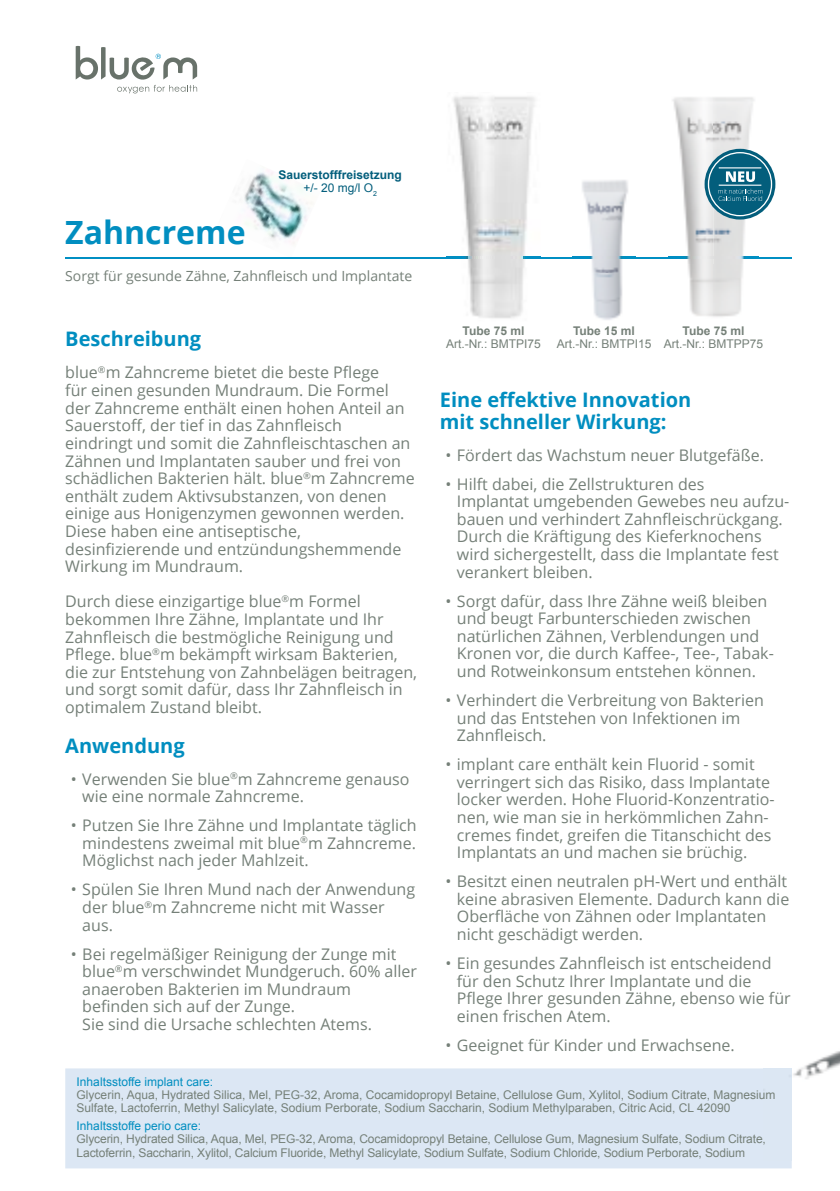
<style>
.page{position:relative;width:840px;height:1191px;background:#fff}
.page>*{position:absolute;margin:0;border:0;box-sizing:border-box;transform-origin:0 0}
.t1{font:700 32px "Open Sans";color:#018ec0}
.t2{font:700 20px/22px "Open Sans";color:#018ec0}
.t3{font:16px/17.6px "Open Sans";color:#758078}
.t4{font:14px "Open Sans";color:#758078}
.t5{font:12px/13.2px "Arial";color:#758078}
.t6{font:12px "Arial";color:#018ec0}
.t7{font:700 12px/13.2px "Arial";color:#035e7c;text-align:center}
.t8{font:700 12px "Arial";color:#758078}
.s1{font-weight:400}
</style>
<div class="page">
<img style="left:791px;top:1051px;width:48px;height:109px">
<img style="left:244px;top:170px;width:68px;height:74px">
<div style="left:65px;top:1068px;width:726px;height:100px;background:#dce7f4"></div>
<div style="left:763px;top:1068px;width:28px;height:92px;background:#dce7f3"></div>
<svg style="left:76px;top:46px;width:121px;height:47px"></svg>
<hr style="left:65px;top:257px;width:726px;height:2px;background:#008fc3">
<img style="left:446px;top:96px;width:94px;height:223px">
<img style="left:446px;top:257px;width:94px;height:2px">
<img style="left:668px;top:97px;width:90px;height:220px">
<img style="left:668px;top:257px;width:90px;height:2px">
<svg style="left:704px;top:149px;width:71px;height:70px;background:#1b6d88"></svg>
<div style="left:707px;top:152px;width:64px;height:64px;border:1px solid #fff;border-radius:50%"></div>
<hr style="left:718px;top:167px;width:43px;height:1px;background:#fff">
<hr style="left:718px;top:185px;width:43px;height:1px;background:#fff">
<svg style="left:725px;top:171px;width:29px;height:11px"></svg>
<svg style="left:718px;top:189px;width:44px;height:12px"></svg>
<img style="left:572px;top:180px;width:62px;height:140px">
<img style="left:572px;top:257px;width:62px;height:2px">
<h1 class="t1" style="left:65px;top:210px;width:182px">Zahncreme</h1>
<p class="t7" style="left:278px;top:169px;width:125px">Sauerstofffreisetzung <span class="s1">+/- 20 mg/l O</span><sub>2</sub></p>
<p class="t4" style="left:65px;top:266px;width:348px">Sorgt für gesunde Zähne, Zahnfleisch und Implantate</p>
<p class="t2" style="left:65px;top:328px;width:137px">Beschreibung</p>
<p class="t3" style="left:65px;top:363px;width:351px">blue<sup>®</sup>m Zahncreme bietet die beste Pflege<br>für einen gesunden Mundraum. Die Formel der Zahncreme enthält einen hohen Anteil an Sauerstoff, der tief in das Zahnfleisch<br>eindringt und somit die Zahnfleischtaschen an Zähnen und Implantaten sauber und frei von schädlichen Bakterien hält. blue<sup>®</sup>m Zahncreme enthält zudem Aktivsubstanzen, von denen einige aus Honigenzymen gewonnen werden.<br>Diese haben eine antiseptische, desinfizierende und entzündungshemmende Wirkung im Mundraum.</p>
<p class="t3" style="left:65px;top:592px;width:353px">Durch diese einzigartige blue<sup>®</sup>m Formel bekommen Ihre Zähne, Implantate und Ihr Zahnfleisch die bestmögliche Reinigung und Pflege. blue<sup>®</sup>m bekämpft wirksam Bakterien, die zur Entstehung von Zahnbelägen beitragen, und sorgt somit dafür, dass Ihr Zahnfleisch in optimalem Zustand bleibt.</p>
<p class="t2" style="left:65px;top:734px;width:121px">Anwendung</p>
<p class="t3" style="left:82px;top:769px;width:328px;text-indent:-11px">• Verwenden Sie blue<sup>®</sup>m Zahncreme genauso wie eine normale Zahncreme.</p>
<p class="t3" style="left:82px;top:816px;width:336px;text-align:justify;text-indent:-11px">• Putzen Sie Ihre Zähne und Implantate täglich mindestens zweimal mit blue<sup>®</sup>m Zahncreme.<br>Möglichst nach jeder Mahlzeit.</p>
<p class="t3" style="left:82px;top:880px;width:334px;text-indent:-11px">• Spülen Sie Ihren Mund nach der Anwendung der blue<sup>®</sup>m Zahncreme nicht mit Wasser aus.</p>
<p class="t3" style="left:82px;top:944px;width:336px;text-indent:-11px">• Bei regelmäßiger Reinigung der Zunge mit blue<sup>®</sup>m verschwindet Mundgeruch. 60% aller anaeroben Bakterien im Mundraum befinden sich auf der Zunge.<br>Sie sind die Ursache schlechten Atems.</p>
<p class="t8" style="left:462px;top:323px;width:63px">Tube 75 ml</p>
<p class="t5" style="left:446px;top:337px;width:96px">Art.-Nr.: BMTPI75</p>
<p class="t8" style="left:572px;top:323px;width:63px">Tube 15 ml</p>
<p class="t5" style="left:556px;top:337px;width:96px">Art.-Nr.: BMTPI15</p>
<p class="t8" style="left:682px;top:323px;width:63px">Tube 75 ml</p>
<p class="t5" style="left:663px;top:337px;width:101px">Art.-Nr.: BMTPP75</p>
<p class="t2" style="left:439px;top:388px;width:253px">Eine effektive Innovation mit schneller Wirkung:</p>
<p class="t3" style="left:445px;top:445px;width:320px">• Fördert das Wachstum neuer Blutgefäße.</p>
<p class="t3" style="left:456px;top:474px;width:334px;text-indent:-11px">• Hilft dabei, die Zellstrukturen des<br>Implantat umgebenden Gewebes neu aufzu&shy;bauen und verhindert Zahnfleischrückgang.<br>Durch die Kräftigung des Kieferknochens wird sichergestellt, dass die Implantate fest verankert bleiben.</p>
<p class="t3" style="left:456px;top:591px;width:318px;text-indent:-11px">• Sorgt dafür, dass Ihre Zähne weiß bleiben und beugt Farbunterschieden zwischen natürlichen Zähnen, Verblendungen und Kronen vor, die durch Kaffee-, Tee-, Tabak&shy;und Rotweinkonsum entstehen können.</p>
<p class="t3" style="left:456px;top:691px;width:308px;text-indent:-11px">• Verhindert die Verbreitung von Bakterien und das Entstehen von Infektionen im<br>Zahnfleisch.</p>
<p class="t3" style="left:456px;top:755px;width:319px;text-indent:-11px">• implant care enthält kein Fluorid - somit verringert sich das Risiko, dass Implantate locker werden. Hohe Fluorid-Konzentratio&shy;nen, wie man sie in herkömmlichen Zahn&shy;cremes findet, greifen die Titanschicht des Implantats an und machen sie brüchig.</p>
<p class="t3" style="left:456px;top:872px;width:334px;text-indent:-11px">• Besitzt einen neutralen pH-Wert und enthält keine abrasiven Elemente. Dadurch kann die Oberfläche von Zähnen oder Implantaten nicht geschädigt werden.</p>
<p class="t3" style="left:456px;top:954px;width:335px;text-indent:-11px">• Ein gesundes Zahnfleisch ist entscheidend für den Schutz Ihrer Implantate und die Pflege Ihrer gesunden Zähne, ebenso wie für einen frischen Atem.</p>
<p class="t3" style="left:445px;top:1035px;width:290px">• Geeignet für Kinder und Erwachsene.</p>
<p class="t6" style="left:77px;top:1073px;width:138px">Inhaltsstoffe implant care:</p>
<p class="t5" style="left:77px;top:1088px;width:700px">Glycerin, Aqua, Hydrated Silica, Mel, PEG-32, Aroma, Cocamidopropyl Betaine, Cellulose Gum, Xylitol, Sodium Citrate, Magnesium<br>Sulfate, Lactoferrin, Methyl Salicylate, Sodium Perborate, Sodium Saccharin, Sodium Methylparaben, Citric Acid, CL 42090</p>
<p class="t6" style="left:77px;top:1118px;width:126px">Inhaltsstoffe perio care:</p>
<p class="t5" style="left:77px;top:1132px;width:690px">Glycerin, Hydrated Silica, Aqua, Mel, PEG-32, Aroma, Cocamidopropyl Betaine, Cellulose Gum, Magnesium Sulfate, Sodium Citrate,<br>Lactoferrin, Saccharin, Xylitol, Calcium Fluoride, Methyl Salicylate, Sodium Sulfate, Sodium Chloride, Sodium Perborate, Sodium</p>
</div>
